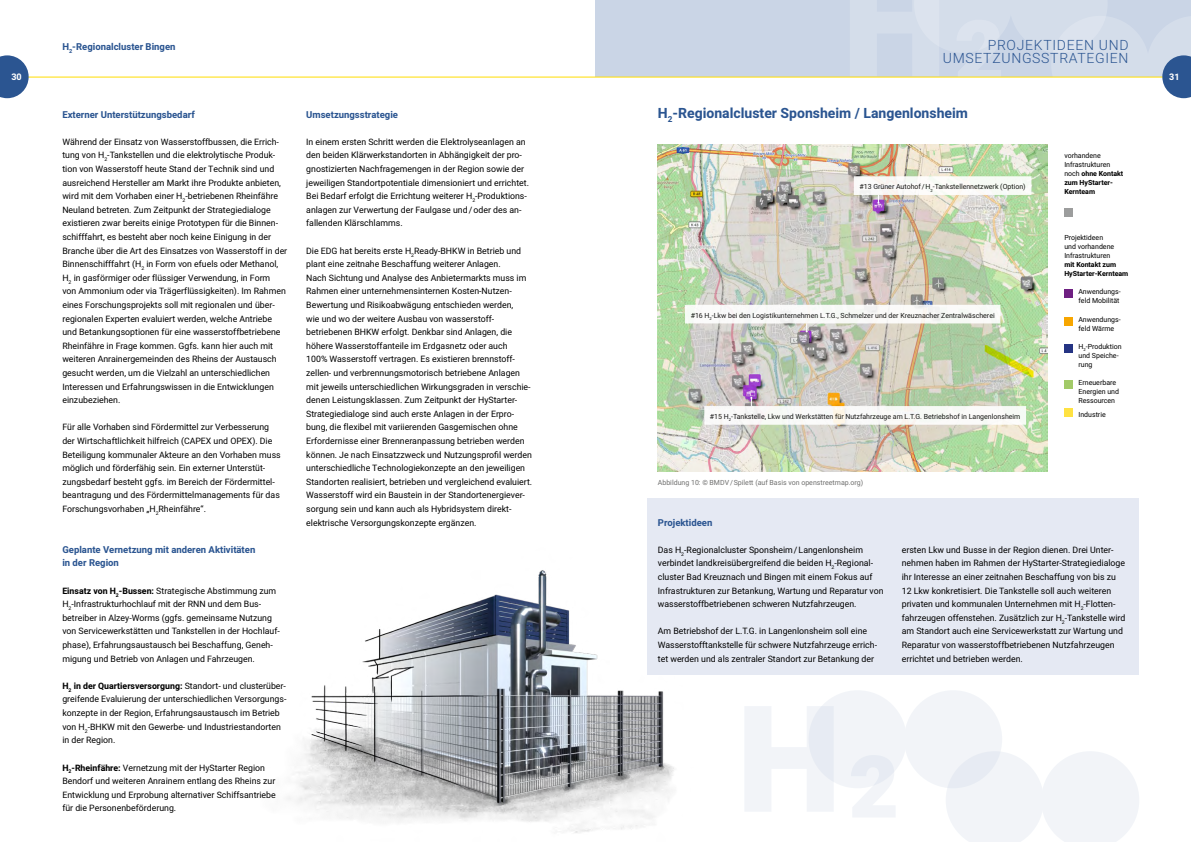
<style>
.page{position:relative;width:1191px;height:842px;background:#fff}
.page>*{position:absolute;margin:0;border:0;box-sizing:border-box;transform-origin:0 0}
.t1{font:700 14px "Heebo";color:#2b5591}
.t2{font:300 14px/13.6px "Heebo";letter-spacing:.05em;color:#2b5591;text-align:right}
.t3{font:700 9.5px/13.6px "Heebo";color:#2b5591}
.t4{font:700 9px "Heebo";color:#fff}
.t5{font:8.8px/13.6px "Heebo";color:#000}
.t6{font:7px/9px "Heebo";color:#000}
.t7{font:700 7px/9px "Heebo";color:#000}
.t8{font:7px "Heebo";color:#6f6f6e}
.s1{font-weight:400}
.s2{font-weight:700}
</style>
<div class="page">
<div style="left:595px;top:0;width:596px;height:77px;background:#cad5e6"></div>
<svg style="left:850px;top:0;width:253px;height:77px"></svg>
<svg style="left:1051px;top:16px;width:98px;height:98px;fill:#d6ddea"></svg>
<hr style="left:0;top:77px;width:1191px;height:1px;background:#fd0">
<svg style="left:0;top:55px;width:29px;height:43px"></svg>
<svg style="left:1146px;top:50px;width:45px;height:49px"></svg>
<img style="left:287px;top:570px;width:387px;height:263px">
<div style="left:647px;top:498px;width:492px;height:177px;background:#e5e9f3"></div>
<div style="left:1064px;top:208px;width:8px;height:9px;background:#9c9d9d"></div>
<div style="left:1064px;top:290px;width:8px;height:8px;background:#6f2082"></div>
<div style="left:1064px;top:317px;width:8px;height:8px;background:#f7a600"></div>
<div style="left:1064px;top:344px;width:8px;height:8px;background:#253483"></div>
<div style="left:1064px;top:380px;width:8px;height:8px;background:#a2ca68"></div>
<div style="left:1064px;top:408px;width:8px;height:9px;background:#ffe242"></div>
<img style="left:658px;top:145px;width:389px;height:326px">
<svg style="left:854px;top:176px;width:177px;height:28px"></svg>
<svg style="left:704px;top:397px;width:322px;height:28px"></svg>
<svg style="left:685px;top:305px;width:315px;height:27px"></svg>
<svg style="left:745px;top:706px;width:150px;height:111px"></svg>
<div style="left:808px;top:690px;width:98px;height:98px;background:#f2f4f8;border-radius:50%"></div>
<div style="left:904px;top:690px;width:98px;height:98px;background:#f2f4f8;border-radius:50%"></div>
<svg style="left:946px;top:751px;width:193px;height:91px"></svg>
<p class="t3" style="left:62px;top:40px;width:115px">H<sub>2</sub>-Regionalcluster Bingen</p>
<h1 class="t2" style="left:942px;top:38px;width:187px">PROJEKTIDEEN UND<br>UMSETZUNGSSTRATEGIEN</h1>
<p class="t4" style="left:11px;top:70px;width:12px">30</p>
<p class="t4" style="left:1169px;top:70px;width:12px">31</p>
<p class="t3" style="left:62px;top:108px;width:134px">Externer Unterstützungsbedarf</p>
<p class="t5" style="left:62px;top:135px;width:226px">Während der Einsatz von Wasserstoffbussen, die Errich&shy;tung von H<sub>2</sub>-Tankstellen und die elektrolytische Produk&shy;tion von Wasserstoff heute Stand der Technik sind und ausreichend Hersteller am Markt ihre Produkte anbieten, wird mit dem Vorhaben einer H<sub>2</sub>-betriebenen Rheinfähre Neuland betreten. Zum Zeitpunkt der Strategiedialoge existieren zwar bereits einige Prototypen für die Binnen&shy;schifffahrt, es besteht aber noch keine Einigung in der Branche über die Art des Einsatzes von Wasserstoff in der Binnenschifffahrt (H<sub>2</sub> in Form von efuels oder Methanol, H<sub>2</sub> in gasförmiger oder flüssiger Verwendung, in Form<br>von Ammonium oder via Trägerflüssigkeiten). Im Rahmen eines Forschungsprojekts soll mit regionalen und über&shy;regionalen Experten evaluiert werden, welche Antriebe und Betankungsoptionen für eine wasserstoffbetriebene Rheinfähre in Frage kommen. Ggfs. kann hier auch mit weiteren Anrainergemeinden des Rheins der Austausch gesucht werden, um die Vielzahl an unterschiedlichen Interessen und Erfahrungswissen in die Entwicklungen einzubeziehen.</p>
<p class="t5" style="left:62px;top:420px;width:220px">Für alle Vorhaben sind Fördermittel zur Verbesserung der Wirtschaftlichkeit hilfreich (CAPEX und OPEX). Die Beteiligung kommunaler Akteure an den Vorhaben muss möglich und förderfähig sein. Ein externer Unterstüt&shy;zungsbedarf besteht ggfs. im Bereich der Fördermittel&shy;beantragung und des Fördermittelmanagements für das Forschungsvorhaben „H<sub>2</sub>Rheinfähre“.</p>
<h1 class="t1" style="left:658px;top:103px;width:312px">H<sub>2</sub>-Regionalcluster Sponsheim / Langenlonsheim</h1>
<p class="t3" style="left:306px;top:108px;width:93px">Umsetzungsstrategie</p>
<p class="t5" style="left:306px;top:135px;width:224px">In einem ersten Schritt werden die Elektrolyseanlagen an den beiden Klärwerkstandorten in Abhängigkeit der pro&shy;gnostizierten Nachfragemengen in der Region sowie der jeweiligen Standortpotentiale dimensioniert und errichtet.<br>Bei Bedarf erfolgt die Errichtung weiterer H<sub>2</sub>-Produktions&shy;anlagen zur Verwertung der Faulgase und/oder des an&shy;fallenden Klärschlamms.</p>
<p class="t5" style="left:306px;top:244px;width:227px">Die EDG hat bereits erste H<sub>2</sub>Ready-BHKW in Betrieb und plant eine zeitnahe Beschaffung weiterer Anlagen.<br>Nach Sichtung und Analyse des Anbietermarkts muss im Rahmen einer unternehmensinternen Kosten-Nutzen-Bewertung und Risikoabwägung entschieden werden,<br>wie und wo der weitere Ausbau von wasserstoff&shy;betriebenen BHKW erfolgt. Denkbar sind Anlagen, die höhere Wasserstoffanteile im Erdgasnetz oder auch<br>100% Wasserstoff vertragen. Es existieren brennstoff&shy;zellen- und verbrennungsmotorisch betriebene Anlagen mit jeweils unterschiedlichen Wirkungsgraden in verschie&shy;denen Leistungsklassen. Zum Zeitpunkt der HyStarter-Strategiedialoge sind auch erste Anlagen in der Erpro&shy;bung, die flexibel mit variierenden Gasgemischen ohne Erfordernisse einer Brenneranpassung betrieben werden können. Je nach Einsatzzweck und Nutzungsprofil werden unterschiedliche Technologiekonzepte an den jeweiligen Standorten realisiert, betrieben und vergleichend evaluiert.<br>Wasserstoff wird ein Baustein in der Standortenergiever&shy;sorgung sein und kann auch als Hybridsystem direkt&shy;elektrische Versorgungskonzepte ergänzen.</p>
<p class="t7" style="left:1064px;top:152px;width:60px"><span class="s1">vorhandene<br>Infrastrukturen noch</span> ohne Kontakt zum HyStarter-<br>Kernteam</p>
<p class="t6" style="left:859px;top:182px;width:168px">#13 Grüner Autohof /H<sub>2</sub>-Tankstellennetzwerk (Option)</p>
<p class="t6" style="left:1064px;top:233px;width:51px">Projektideen und vorhandene<br>Infrastrukturen</p>
<p class="t7" style="left:1064px;top:260px;width:65px">mit Kontakt zum<br>HyStarter-Kernteam</p>
<p class="t6" style="left:1078px;top:287px;width:44px">Anwendungs&shy;feld Mobilität</p>
<p class="t6" style="left:1078px;top:315px;width:44px">Anwendungs&shy;feld Wärme</p>
<p class="t6" style="left:1078px;top:342px;width:45px">H<sub>2</sub>-Produktion und Speiche&shy;rung</p>
<p class="t6" style="left:1078px;top:378px;width:42px">Erneuerbare<br>Energien und<br>Ressourcen</p>
<p class="t6" style="left:1078px;top:410px;width:29px">Industrie</p>
<p class="t6" style="left:690px;top:311px;width:305px">#16 H<sub>2</sub>-Lkw bei den Logistikunternehmen L.T.G., Schmelzer und der Kreuznacher Zentralwäscherei</p>
<p class="t6" style="left:710px;top:412px;width:312px">#15 H<sub>2</sub>-Tankstelle, Lkw und Werkstätten für Nutzfahrzeuge am L.T.G. Betriebshof in Langenlonsheim</p>
<p class="t8" style="left:658px;top:478px;width:207px">Abbildung 10: © BMDV/Spilett (auf Basis von openstreetmap.org)</p>
<p class="t3" style="left:658px;top:516px;width:56px">Projektideen</p>
<p class="t5" style="left:658px;top:543px;width:227px">Das H<sub>2</sub>-Regionalcluster Sponsheim/Langenlonsheim verbindet landkreisübergreifend die beiden H<sub>2</sub>-Regional&shy;cluster Bad Kreuznach und Bingen mit einem Fokus auf Infrastrukturen zur Betankung, Wartung und Reparatur von wasserstoffbetriebenen schweren Nutzfahrzeugen.</p>
<p class="t5" style="left:658px;top:624px;width:221px">Am Betriebshof der L.T.G. in Langenlonsheim soll eine<br>Wasserstofftankstelle für schwere Nutzfahrzeuge errich&shy;tet werden und als zentraler Standort zur Betankung der</p>
<p class="t3" style="left:62px;top:543px;width:194px">Geplante Vernetzung mit anderen Aktivitäten in der Region</p>
<p class="t5" style="left:62px;top:584px;width:219px"><span class="s2">Einsatz von H</span><sub>2</sub><span class="s2">-Bussen:</span> Strategische Abstimmung zum H<sub>2</sub>-Infrastrukturhochlauf mit der RNN und dem Bus&shy;betreiber in Alzey-Worms (ggfs. gemeinsame Nutzung von Servicewerkstätten und Tankstellen in der Hochlauf&shy;phase), Erfahrungsaustausch bei Beschaffung, Geneh&shy;migung und Betrieb von Anlagen und Fahrzeugen.</p>
<p class="t5" style="left:62px;top:679px;width:226px"><span class="s2">H</span><sub>2</sub> <span class="s2">in der Quartiersversorgung:</span> Standort- und clusterüber&shy;greifende Evaluierung der unterschiedlichen Versorgungs&shy;konzepte in der Region, Erfahrungsaustausch im Betrieb von H<sub>2</sub>-BHKW mit den Gewerbe- und Industriestandorten in der Region.</p>
<p class="t5" style="left:62px;top:760px;width:215px"><span class="s2">H</span><sub>2</sub><span class="s2">-Rheinfähre:</span> Vernetzung mit der HyStarter Region Bendorf und weiteren Anrainern entlang des Rheins zur Entwicklung und Erprobung alternativer Schiffsantriebe für die Personenbeförderung.</p>
<p class="t5" style="left:901px;top:543px;width:225px">ersten Lkw und Busse in der Region dienen. Drei Unter&shy;nehmen haben im Rahmen der HyStarter-Strategiedialoge ihr Interesse an einer zeitnahen Beschaffung von bis zu 12 Lkw konkretisiert. Die Tankstelle soll auch weiteren privaten und kommunalen Unternehmen mit H<sub>2</sub>-Flotten&shy;fahrzeugen offenstehen. Zusätzlich zur H<sub>2</sub>-Tankstelle wird am Standort auch eine Servicewerkstatt zur Wartung und Reparatur von wasserstoffbetriebenen Nutzfahrzeugen errichtet und betrieben werden.</p>
</div>
